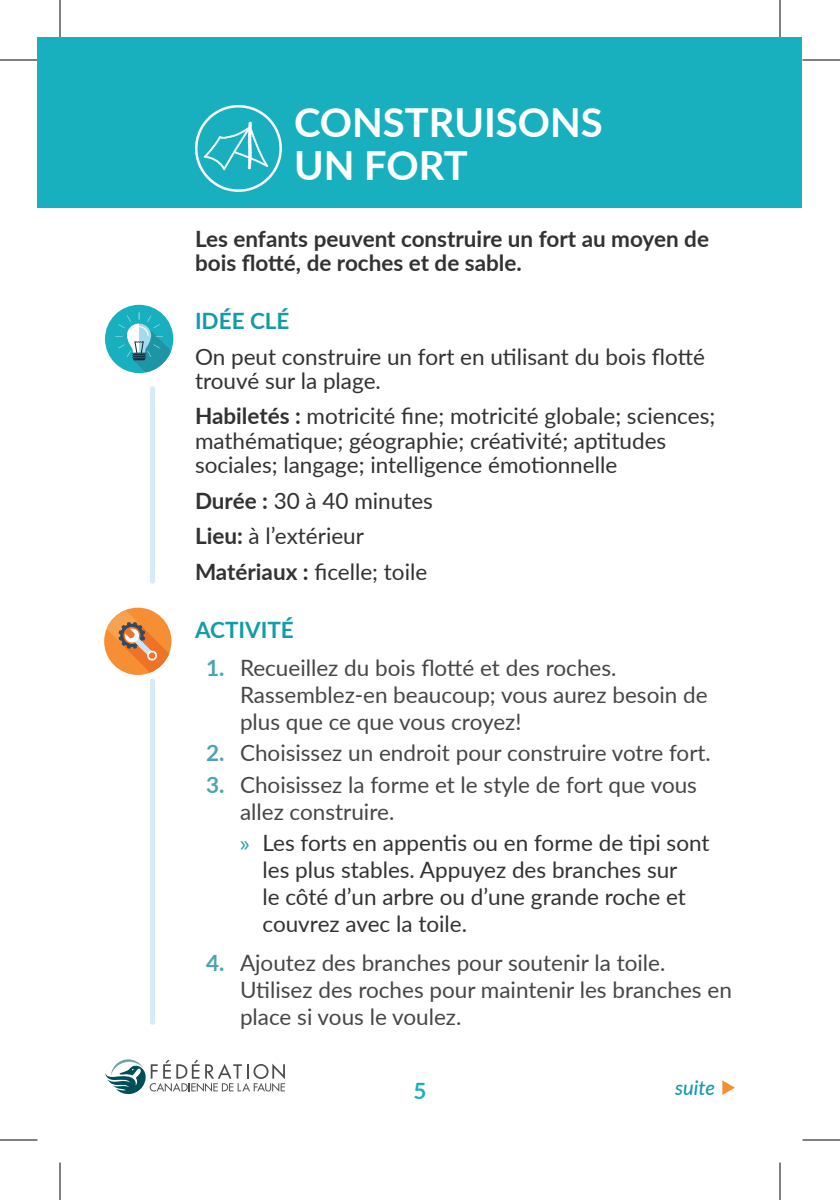
<style>
.page{position:relative;width:840px;height:1200px;background:#fff}
.page>*{position:absolute;margin:0;border:0;box-sizing:border-box;transform-origin:0 0}
.t1{font:700 40px/43.2px "Lato";color:#fff}
.t2{font:22.5px/24.2px "Lato";color:#313232}
.t3{font:22.5px/27px "Lato";color:#484545}
.t4{font:700 22.5px/24.2px "Lato";color:#313232}
.t5{font:700 22.5px "Lato";color:#129ba8}
.t6{font:700 22.5px "Lato";color:#18b0bf}
.t7{font:italic 500 20px "Lato";color:#129ba8}
.s1{font-weight:700}
.s2{font-weight:700;color:#49a5b1}
.s3{font-family:"Myriad Pro";color:#129ba8}
</style>
<div class="page">
<svg style="left:105px;top:1059px;width:180px;height:36px"></svg>
<svg style="left:722px;top:1080px;width:13px;height:15px"></svg>
<div style="left:38px;top:38px;width:764px;height:170px;background:#18b0bf"></div>
<div style="left:195px;top:105px;width:87px;height:87px;border:2px solid #fff;border-radius:50%"></div>
<svg style="left:204px;top:122px;width:64px;height:48px"></svg>
<div style="left:150px;top:389px;width:5px;height:192px;background:#d7eaf5"></div>
<div style="left:150px;top:681px;width:5px;height:341px;background:#d7eaf5"></div>
<svg style="left:104px;top:608px;width:68px;height:67px"></svg>
<svg style="left:107px;top:610px;width:62px;height:63px;background:#e89a5c"></svg>
<div style="left:105px;top:305px;width:68px;height:68px;background:#18b0bf;border-radius:50%"></div>
<svg style="left:115px;top:312px;width:56px;height:60px"></svg>
<hr style="left:0;top:60px;width:38px;height:1px;background:#000">
<hr style="left:802px;top:60px;width:38px;height:1px;background:#000">
<hr style="left:0;top:1140px;width:38px;height:1px;background:#000">
<hr style="left:802px;top:1140px;width:38px;height:1px;background:#000">
<hr style="left:60px;top:0;width:1px;height:38px;background:#000">
<hr style="left:60px;top:1162px;width:1px;height:38px;background:#000">
<hr style="left:780px;top:0;width:1px;height:38px;background:#000">
<hr style="left:780px;top:1162px;width:1px;height:38px;background:#000">
<h1 class="t1" style="left:294px;top:99px;width:310px">CONSTRUISONS<br>UN FORT</h1>
<p class="t4" style="left:195px;top:226px;width:516px">Les enfants peuvent construire un fort au moyen de bois flotté, de roches et de sable.</p>
<p class="t5" style="left:195px;top:304px;width:96px">IDÉE CLÉ</p>
<p class="t2" style="left:195px;top:343px;width:511px">On peut construire un fort en utilisant du bois flotté trouvé sur la plage.</p>
<p class="t2" style="left:195px;top:403px;width:522px"><span class="s1">Habiletés :</span> motricité fine; motricité globale; sciences; mathématique; géographie; créativité; aptitudes sociales; langage; intelligence émotionnelle</p>
<p class="t2" style="left:195px;top:482px;width:240px;line-height:35.5px"><span class="s1">Durée :</span> 30 à 40 minutes<br><span class="s1">Lieu:</span> à l’extérieur<br><span class="s1">Matériaux :</span> ficelle; toile</p>
<p class="t5" style="left:195px;top:613px;width:100px">ACTIVITÉ</p>
<p class="t3" style="left:240px;top:653px;width:469px;text-indent:-34px"><span class="s2">1.</span> Recueillez du bois flotté et des roches.<br>Rassemblez-en beaucoup; vous aurez besoin de plus que ce que vous croyez!</p>
<p class="t3" style="left:206px;top:739px;width:506px"><span class="s2">2.</span> Choisissez un endroit pour construire votre fort.</p>
<p class="t3" style="left:240px;top:770px;width:459px;text-indent:-34px"><span class="s2">3.</span> Choisissez la forme et le style de fort que vous allez construire.</p>
<p class="t2" style="left:262px;top:829px;width:449px;line-height:27px;text-indent:-22px"><span class="s3">»</span> Les forts en appentis ou en forme de tipi sont les plus stables. Appuyez des branches sur<br>le côté d’un arbre ou d’une grande roche et couvrez avec la toile.</p>
<p class="t3" style="left:240px;top:948px;width:493px;text-indent:-34px"><span class="s2">4.</span> Ajoutez des branches pour soutenir la toile.<br>Utilisez des roches pour maintenir les branches en place si vous le voulez.</p>
<p class="t6" style="left:413px;top:1074px;width:15px">5</p>
<p class="t7" style="left:675px;top:1074px;width:41px">suite</p>
</div>
